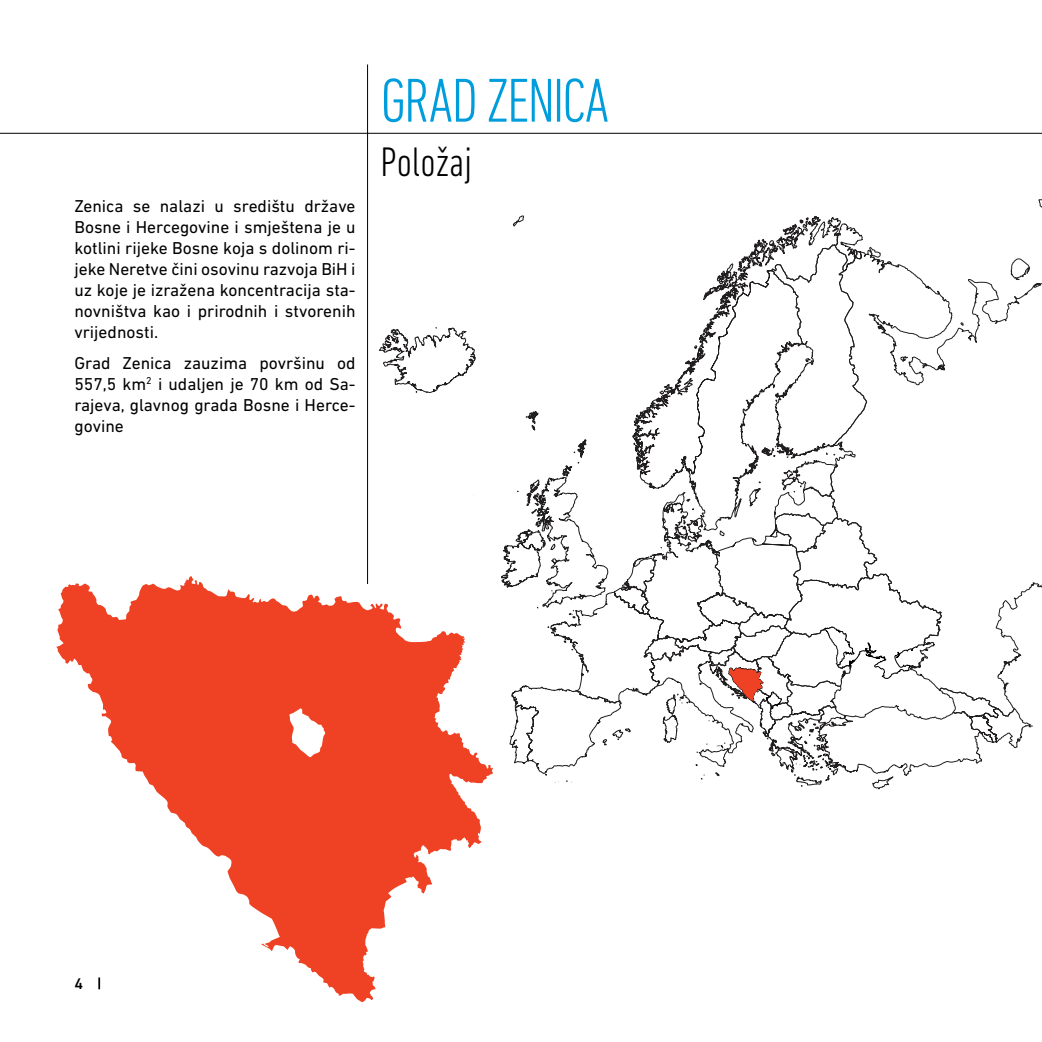
<style>
.page{position:relative;width:1042px;height:1042px;background:#fff}
.page>*{position:absolute;margin:0;border:0;box-sizing:border-box;transform-origin:0 0}
.t1{font:300 condensed 63px "DIN Next LT Pro";letter-spacing:-.025em;color:#009ddd}
.t2{font:300 condensed 42px "DIN Next LT Pro";color:#000}
.t3{font:17.5px/21px "DIN Next LT Pro";color:#000;text-align:justify}
.t4{font:500 15.75px "DIN Next LT Pro";color:#000}
</style>
<div class="page">
<hr style="left:0;top:133px;width:1042px;height:1px;background:#000">
<hr style="left:367px;top:64px;width:1px;height:520px;background:#000">
<svg style="left:379px;top:244px;width:653px;height:545px"></svg>
<svg style="left:56px;top:576px;width:437px;height:426px;fill:#ef4123"></svg>
<svg style="left:289px;top:708px;width:36px;height:49px"></svg>
<svg style="left:729px;top:571px;width:212px;height:139px"></svg>
<p class="t3" style="left:74px;top:195px;width:283px">Zenica se nalazi u središtu države Bosne i Hercegovine i smještena je u kotlini rijeke Bosne koja s dolinom ri&shy;jeke Neretve čini osovinu razvoja BiH i uz koje je izražena koncentracija sta&shy;novništva kao i prirodnih i stvorenih vrijednosti.</p>
<p class="t3" style="left:74px;top:352px;width:283px">Grad Zenica zauzima površinu od 557,5 km<sup>2</sup> i udaljen je 70 km od Sa&shy;rajeva, glavnog grada Bosne i Herce&shy;govine</p>
<h1 class="t1" style="left:380px;top:65px;width:230px">GRAD ZENICA</h1>
<h2 class="t2" style="left:380px;top:138px;width:93px">Položaj</h2>
<p class="t4" style="left:74px;top:975px;width:10px">4</p>
</div>
